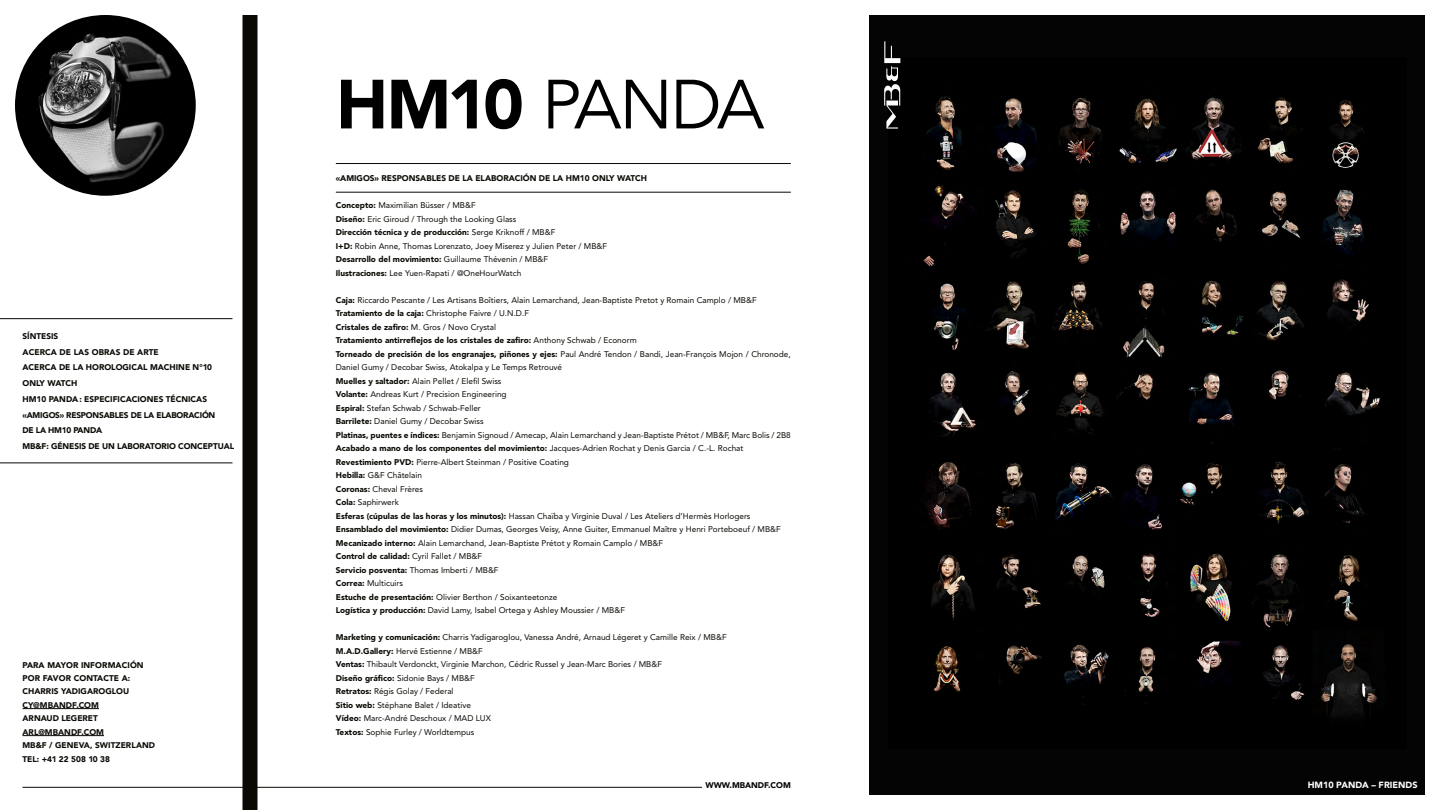
<style>
.page{position:relative;width:1440px;height:810px;background:#fff}
.page>*{position:absolute;margin:0;border:0;box-sizing:border-box;transform-origin:0 0}
.t1{font:68.78px "Avenir";letter-spacing:-.05em;color:#000}
.t2{font:900 9px "Avenir";color:#fff}
.t3{font:8.25px/13.5px "Avenir LT Std";color:#0b0904}
.t4{font:900 8.25px/15.8px "Avenir LT Std";color:#0b0904}
.t5{font:900 8.25px/13.5px "Avenir";color:#0b0904}
.t6{font:900 8.25px "Avenir";color:#000}
.s1{font-weight:900}
</style>
<div class="page">
<hr style="left:22px;top:787px;width:680px;height:1px;background:#0b0904">
<hr style="left:336px;top:163px;width:455px;height:1px;background:#0b0904">
<img style="left:15px;top:15px;width:181px;height:181px;border-radius:90px">
<div style="left:242px;top:15px;width:15px;height:795px;background:#0b0904"></div>
<hr style="left:0;top:318px;width:232px;height:1px;background:#0b0904">
<hr style="left:0;top:463px;width:232px;height:1px;background:#0b0904">
<hr style="left:22px;top:708px;width:77px;height:1px;background:#0b0904">
<hr style="left:22px;top:735px;width:82px;height:1px;background:#0b0904">
<hr style="left:336px;top:192px;width:455px;height:1px;background:#0b0904">
<svg style="left:869px;top:15px;width:556px;height:780px;background:#0a0908"></svg>
<p class="t4" style="left:22px;top:328px;width:213px">SÍNTESIS<br>ACERCA DE LAS OBRAS DE ARTE<br>ACERCA DE LA HOROLOGICAL MACHINE N°10<br>ONLY WATCH<br>HM10 PANDA: ESPECIFICACIONES TÉCNICAS «AMIGOS» RESPONSABLES DE LA ELABORACIÓN<br>DE LA HM10 PANDA<br>MB&amp;F: GÉNESIS DE UN LABORATORIO CONCEPTUAL</p>
<p class="t4" style="left:22px;top:658px;width:123px;line-height:13.5px">PARA MAYOR INFORMACIÓN<br>POR FAVOR CONTACTE A:</p>
<p class="t5" style="left:22px;top:685px;width:134px">CHARRIS YADIGAROGLOU<br>CY@MBANDF.COM<br>ARNAUD LEGERET<br>ARL@MBANDF.COM<br>MB&amp;F / GENEVA, SWITZERLAND<br>TEL: +41 22 508 10 38</p>
<h1 class="t1" style="left:336px;top:64px;width:430px"><span class="s1">HM10</span> PANDA</h1>
<p class="t4" style="left:336px;top:171px;width:313px">«AMIGOS» RESPONSABLES DE LA ELABORACIÓN DE LA HM10 ONLY WATCH</p>
<p class="t3" style="left:336px;top:199px;width:273px"><span class="s1">Concepto:</span> Maximilian Büsser / MB&amp;F<br><span class="s1">Diseño:</span> Eric Giroud / Through the Looking Glass<br><span class="s1">Dirección técnica y de producción:</span> Serge Kriknoff / MB&amp;F<br><span class="s1">I+D:</span> Robin Anne, Thomas Lorenzato, Joey Miserez y Julien Peter / MB&amp;F <span class="s1">Desarrollo del movimiento:</span> Guillaume Thévenin / MB&amp;F<br><span class="s1">Ilustraciones:</span> Lee Yuen-Rapati / @OneHourWatch</p>
<p class="t3" style="left:336px;top:293px;width:457px"><span class="s1">Caja:</span> Riccardo Pescante / Les Artisans Boîtiers, Alain Lemarchand, Jean-Baptiste Pretot y Romain Camplo / MB&amp;F <span class="s1">Tratamiento de la caja:</span> Christophe Faivre / U.N.D.F<br><span class="s1">Cristales de zafiro:</span> M. Gros / Novo Crystal<br><span class="s1">Tratamiento antirreflejos de los cristales de zafiro:</span> Anthony Schwab / Econorm<br><span class="s1">Torneado de precisión de los engranajes, piñones y ejes:</span> Paul André Tendon / Bandi, Jean-François Mojon / Chronode, Daniel Gumy / Decobar Swiss, Atokalpa y Le Temps Retrouvé<br><span class="s1">Muelles y saltador:</span> Alain Pellet / Elefil Swiss<br><span class="s1">Volante:</span> Andreas Kurt / Precision Engineering<br><span class="s1">Espiral:</span> Stefan Schwab / Schwab-Feller<br><span class="s1">Barrilete:</span> Daniel Gumy / Decobar Swiss<br><span class="s1">Platinas, puentes e índices:</span> Benjamin Signoud / Amecap, Alain Lemarchand y Jean-Baptiste Prétot / MB&amp;F, Marc Bolis / 2B8<br><span class="s1">Acabado a mano de los componentes del movimiento:</span> Jacques-Adrien Rochat y Denis Garcia / C.-L. Rochat <span class="s1">Revestimiento PVD:</span> Pierre-Albert Steinman / Positive Coating<br><span class="s1">Hebilla:</span> G&amp;F Châtelain<br><span class="s1">Coronas:</span> Cheval Frères<br><span class="s1">Cola:</span> Saphirwerk<br><span class="s1">Esferas (cúpulas de las horas y los minutos):</span> Hassan Chaïba y Virginie Duval / Les Ateliers d’Hermès Horlogers <span class="s1">Ensamblado del movimiento:</span> Didier Dumas, Georges Veisy, Anne Guiter, Emmanuel Maître y Henri Porteboeuf / MB&amp;F <span class="s1">Mecanizado interno:</span> Alain Lemarchand, Jean-Baptiste Prétot y Romain Camplo / MB&amp;F<br><span class="s1">Control de calidad:</span> Cyril Fallet / MB&amp;F<br><span class="s1">Servicio posventa:</span> Thomas Imberti / MB&amp;F<br><span class="s1">Correa:</span> Multicuirs<br><span class="s1">Estuche de presentación:</span> Olivier Berthon / Soixanteetonze<br><span class="s1">Logística y producción:</span> David Lamy, Isabel Ortega y Ashley Moussier / MB&amp;F</p>
<p class="t3" style="left:336px;top:631px;width:392px"><span class="s1">Marketing y comunicación:</span> Charris Yadigaroglou, Vanessa André, Arnaud Légeret y Camille Reix / MB&amp;F <span class="s1">M.A.D.Gallery:</span> Hervé Estienne / MB&amp;F<br><span class="s1">Ventas:</span> Thibault Verdonckt, Virginie Marchon, Cédric Russel y Jean-Marc Bories / MB&amp;F<br><span class="s1">Diseño gráfico:</span> Sidonie Bays / MB&amp;F<br><span class="s1">Retratos:</span> Régis Golay / Federal<br><span class="s1">Sitio web:</span> Stéphane Balet / Ideative<br><span class="s1">Vídeo:</span> Marc-André Deschoux / MAD LUX<br><span class="s1">Textos:</span> Sophie Furley / Worldtempus</p>
<p class="t6" style="left:705px;top:778px;width:87px">WWW.MBANDF.COM</p>
<p class="t2" style="left:1308px;top:777px;width:111px">HM10 PANDA – FRIENDS</p>
</div>
